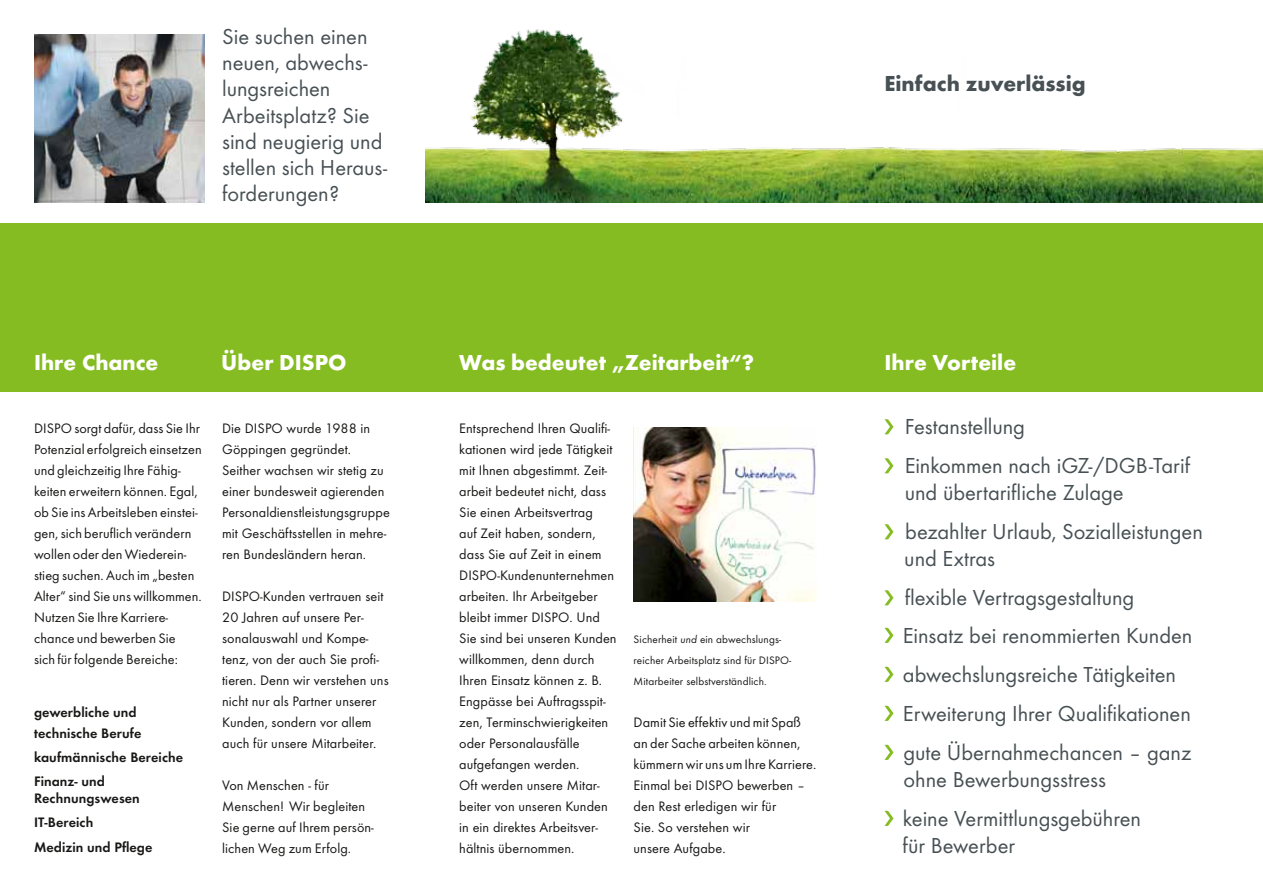
<style>
.page{position:relative;width:1263px;height:893px;background:#fff}
.page>*{position:absolute;margin:0;border:0;box-sizing:border-box;transform-origin:0 0}
.t1{font:22.5px/26.2px "Futura T";color:#475054}
.t2{font:700 22.5px "Futura T";color:#fff}
.t3{font:700 22.5px "Futura T";color:#475054}
.t4{font:14.25px/21px "Futura T";letter-spacing:.005em;color:#181716}
.t5{font:600 14.25px/24px "Futura T";letter-spacing:.005em;color:#181716}
.t6{font:11.25px/21px "Futura T";letter-spacing:.01em;color:#181716}
.s1{font-style:italic}
</style>
<div class="page">
<img style="left:425px;top:29px;width:838px;height:173px">
<div style="left:0;top:223px;width:1263px;height:168px;background:#85bc21"></div>
<svg style="left:884px;top:419px;width:9px;height:15px"></svg>
<svg style="left:884px;top:458px;width:9px;height:15px"></svg>
<svg style="left:884px;top:524px;width:9px;height:15px"></svg>
<svg style="left:884px;top:590px;width:9px;height:15px"></svg>
<svg style="left:884px;top:628px;width:9px;height:15px"></svg>
<svg style="left:884px;top:667px;width:9px;height:15px"></svg>
<svg style="left:884px;top:706px;width:9px;height:15px"></svg>
<svg style="left:884px;top:745px;width:9px;height:15px"></svg>
<svg style="left:884px;top:811px;width:9px;height:15px"></svg>
<img style="left:34px;top:34px;width:170px;height:168px">
<img style="left:634px;top:427px;width:182px;height:174px">
<h1 class="t1" style="left:222px;top:23px;width:166px">Sie suchen einen neuen, abwechs&shy;lungsreichen<br>Arbeitsplatz? Sie sind neugierig und stellen sich Heraus&shy;forderungen?</h1>
<h1 class="t3" style="left:884px;top:70px;width:203px">Einfach zuverlässig</h1>
<h1 class="t2" style="left:34px;top:349px;width:126px">Ihre Chance</h1>
<h1 class="t2" style="left:221px;top:349px;width:127px">Über DISPO</h1>
<h1 class="t2" style="left:459px;top:349px;width:296px">Was bedeutet „Zeitarbeit“?</h1>
<h1 class="t2" style="left:884px;top:349px;width:133px">Ihre Vorteile</h1>
<p class="t4" style="left:34px;top:418px;width:169px">DISPO sorgt dafür, dass Sie Ihr<br>Potenzial erfolgreich einsetzen und gleichzeitig Ihre Fähig&shy;keiten erweitern können. Egal, ob Sie ins Arbeitsleben einstei&shy;gen, sich beruflich verändern wollen oder den Wiederein&shy;stieg suchen. Auch im „besten<br>Alter“ sind Sie uns willkommen.<br>Nutzen Sie Ihre Karriere&shy;chance und bewerben Sie<br>sich für folgende Bereiche:</p>
<p class="t5" style="left:34px;top:701px;width:109px;line-height:21px">gewerbliche und technische Berufe</p>
<p class="t5" style="left:34px;top:745px;width:151px">kaufmännische Bereiche<br>Finanz- und</p>
<p class="t5" style="left:34px;top:786px;width:107px">Rechnungswesen<br>IT-Bereich</p>
<p class="t5" style="left:34px;top:835px;width:120px">Medizin und Pflege</p>
<p class="t4" style="left:222px;top:418px;width:169px">Die DISPO wurde 1988 in<br>Göppingen gegründet.<br>Seither wachsen wir stetig zu einer bundesweit agierenden<br>Personaldienstleistungsgruppe mit Geschäftsstellen in mehre&shy;ren Bundesländern heran.</p>
<p class="t4" style="left:222px;top:586px;width:168px">DISPO-Kunden vertrauen seit<br>20 Jahren auf unsere Per&shy;sonalauswahl und Kompe&shy;tenz, von der auch Sie profi&shy;tieren. Denn wir verstehen uns nicht nur als Partner unserer<br>Kunden, sondern vor allem auch für unsere Mitarbeiter.</p>
<p class="t4" style="left:222px;top:775px;width:153px">Von Menschen - für<br>Menschen! Wir begleiten<br>Sie gerne auf Ihrem persön&shy;lichen Weg zum Erfolg.</p>
<p class="t4" style="left:459px;top:418px;width:159px">Entsprechend Ihren Qualifi&shy;kationen wird jede Tätigkeit mit Ihnen abgestimmt. Zeit&shy;arbeit bedeutet nicht, dass<br>Sie einen Arbeitsvertrag<br>auf Zeit haben, sondern, dass Sie auf Zeit in einem<br>DISPO-Kundenunternehmen arbeiten. Ihr Arbeitgeber bleibt immer DISPO. Und<br>Sie sind bei unseren Kunden willkommen, denn durch<br>Ihren Einsatz können z. B.<br>Engpässe bei Auftragsspit&shy;zen, Terminschwierigkeiten oder Personalausfälle aufgefangen werden.<br>Oft werden unsere Mitar&shy;beiter von unseren Kunden in ein direktes Arbeitsver&shy;hältnis übernommen.</p>
<p class="t6" style="left:634px;top:629px;width:159px">Sicherheit <span class="s1">und</span> ein abwechslungs&shy;reicher Arbeitsplatz sind für DISPO-<br>Mitarbeiter selbstverständlich.</p>
<p class="t4" style="left:634px;top:712px;width:184px">Damit Sie effektiv und mit Spaß an der Sache arbeiten können, kümmern wir uns um Ihre Karriere.<br>Einmal bei DISPO bewerben – den Rest erledigen wir für<br>Sie. So verstehen wir<br>unsere Aufgabe.</p>
<h1 class="t1" style="left:905px;top:407px;width:287px;line-height:39px">Festanstellung<br>Einkommen nach iGZ-/DGB-Tarif</h1>
<h1 class="t1" style="left:905px;top:473px;width:300px;line-height:39px">und übertarifliche Zulage bezahlter Urlaub, Sozialleistungen</h1>
<h1 class="t1" style="left:903px;top:539px;width:291px;line-height:38.7px">und Extras<br>flexible Vertragsgestaltung<br>Einsatz bei renommierten Kunden abwechslungsreiche Tätigkeiten<br>Erweiterung Ihrer Qualifikationen gute Übernahmechancen – ganz</h1>
<h1 class="t1" style="left:903px;top:760px;width:240px;line-height:39px">ohne Bewerbungsstress keine Vermittlungsgebühren</h1>
<h1 class="t1" style="left:902px;top:832px;width:114px">für Bewerber</h1>
</div>
